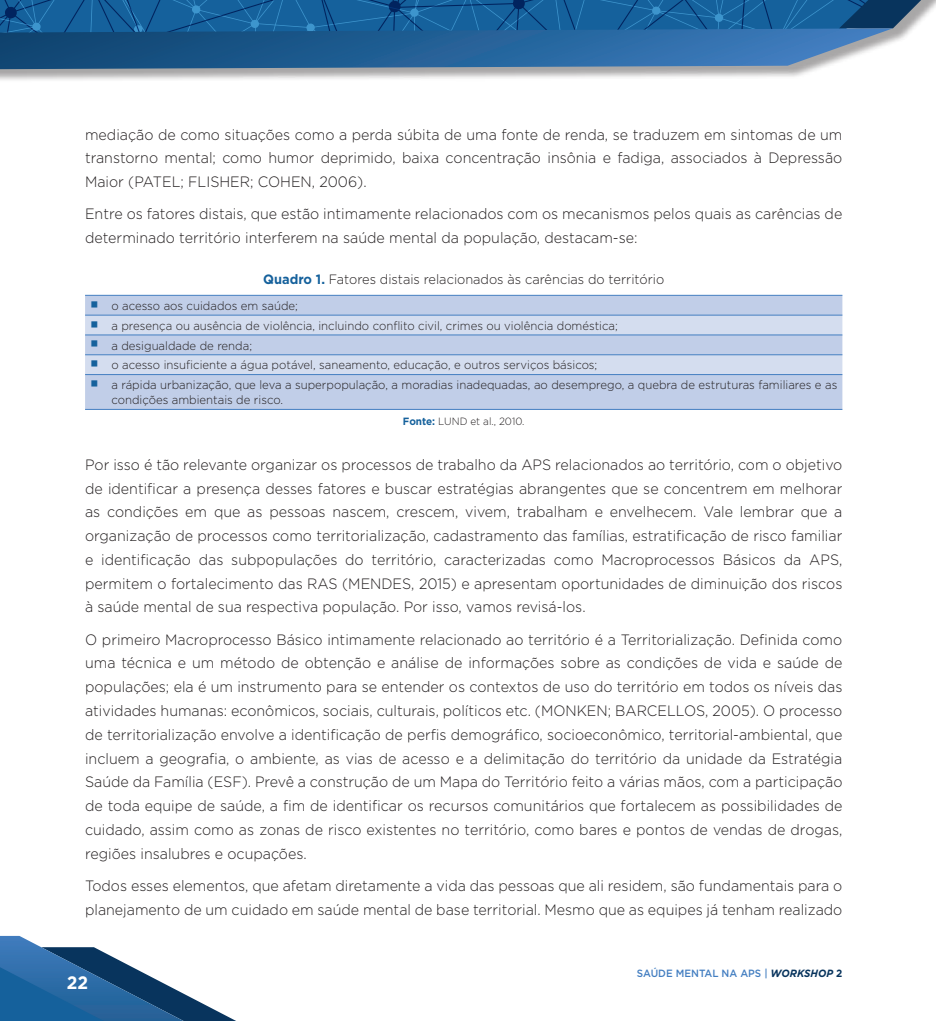
<style>
.page{position:relative;width:936px;height:1021px;background:#fff}
.page>*{position:absolute;margin:0;border:0;box-sizing:border-box;transform-origin:0 0}
.t1{font:700 18px "Gotham";color:#fff;scale:.95 1}
.Texto{font:300 15px/23.7px "Gotham";color:#231f20;text-align:justify;scale:.95 1}
.Tabela_Título{font:300 13.5px "Gotham";color:#231f20;scale:.95 1}
.t2{font:300 12px/15px "Gotham";color:#231f20;scale:.95 1}
.t3{font:500 10.5px "Gotham";color:#437ec1;scale:.95 1}
.Tabela_Legenda{font:300 10.5px "Gotham";color:#231f20;scale:.95 1}
.s1{font-weight:700;color:#15619c}
.s2{font-weight:700;font-style:italic;color:#08345d}
.s3{font-weight:700;color:#08345d}
</style>
<div class="page">
<div style="left:0;top:0;width:935px;height:84px;background:#231f20;opacity:.4"></div>
<svg style="left:0;top:0;width:935px;height:69px;background:#2e6a9d"></svg>
<svg style="left:0;top:935px;width:234px;height:85px"></svg>
<div style="left:85px;top:296px;width:757px;height:113px;background:#c1cee8"></div>
<svg style="left:85px;top:316px;width:757px;height:58px;background:#cbd6ec"></svg>
<hr style="left:85px;top:295px;width:757px;height:1px;background:#437ec1">
<hr style="left:85px;top:409px;width:757px;height:1px;background:#437ec1">
<hr style="left:85px;top:315px;width:757px;height:1px;background:#437ec1">
<hr style="left:85px;top:334px;width:757px;height:1px;background:#437ec1">
<hr style="left:85px;top:354px;width:757px;height:1px;background:#437ec1">
<hr style="left:85px;top:374px;width:757px;height:1px;background:#437ec1">
<p class="Texto" style="left:85px;top:122px;width:798px">mediação de como situações como a perda súbita de uma fonte de renda, se traduzem em sintomas de um transtorno mental; como humor deprimido, baixa concentração insônia e fadiga, associados à Depressão Maior (PATEL; FLISHER; COHEN, 2006).</p>
<p class="Texto" style="left:85px;top:202px;width:798px">Entre os fatores distais, que estão intimamente relacionados com os mecanismos pelos quais as carências de determinado território interferem na saúde mental da população, destacam-se:</p>
<p class="Tabela_Título" style="left:263px;top:271px;width:423px"><span class="s1">Quadro 1.</span> Fatores distais relacionados às carências do território</p>
<p class="t2" style="left:90px;top:298px;width:220px"><sup>◼</sup> o acesso aos cuidados em saúde;</p>
<p class="t2" style="left:90px;top:318px;width:557px"><sup>◼</sup> a presença ou ausência de violência, incluindo conflito civil, crimes ou violência doméstica;</p>
<p class="t2" style="left:90px;top:337px;width:172px"><sup>◼</sup> a desigualdade de renda;</p>
<p class="t2" style="left:90px;top:357px;width:535px"><sup>◼</sup> o acesso insuficiente a água potável, saneamento, educação, e outros serviços básicos;</p>
<p class="t2" style="left:111px;top:377px;width:765px;text-indent:-21px"><sup>◼</sup> a rápida urbanização, que leva a superpopulação, a moradias inadequadas, ao desemprego, a quebra de estruturas familiares e as condições ambientais de risco.</p>
<p class="Tabela_Legenda" style="left:403px;top:414px;width:129px"><span class="s1">Fonte:</span> LUND et al., 2010.</p>
<p class="Texto" style="left:85px;top:452px;width:798px">Por isso é tão relevante organizar os processos de trabalho da APS relacionados ao território, com o objetivo de identificar a presença desses fatores e buscar estratégias abrangentes que se concentrem em melhorar as condições em que as pessoas nascem, crescem, vivem, trabalham e envelhecem. Vale lembrar que a organização de processos como territorialização, cadastramento das famílias, estratificação de risco familiar e identificação das subpopulações do território, caracterizadas como Macroprocessos Básicos da APS, permitem o fortalecimento das RAS (MENDES, 2015) e apresentam oportunidades de diminuição dos riscos à saúde mental de sua respectiva população. Por isso, vamos revisá-los.</p>
<p class="Texto" style="left:85px;top:627px;width:798px">O primeiro Macroprocesso Básico intimamente relacionado ao território é a Territorialização. Definida como uma técnica e um método de obtenção e análise de informações sobre as condições de vida e saúde de populações; ela é um instrumento para se entender os contextos de uso do território em todos os níveis das atividades humanas: econômicos, sociais, culturais, políticos etc. (MONKEN; BARCELLOS, 2005). O processo de territorialização envolve a identificação de perfis demográfico, socioeconômico, territorial-ambiental, que incluem a geografia, o ambiente, as vias de acesso e a delimitação do território da unidade da Estratégia Saúde da Família (ESF). Prevê a construção de um Mapa do Território feito a várias mãos, com a participação de toda equipe de saúde, a fim de identificar os recursos comunitários que fortalecem as possibilidades de cuidado, assim como as zonas de risco existentes no território, como bares e pontos de vendas de drogas, regiões insalubres e ocupações.</p>
<p class="Texto" style="left:85px;top:873px;width:798px">Todos esses elementos, que afetam diretamente a vida das pessoas que ali residem, são fundamentais para o planejamento de um cuidado em saúde mental de base territorial. Mesmo que as equipes já tenham realizado</p>
<p class="t1" style="left:67px;top:970px;width:24px">22</p>
<p class="t3" style="left:636px;top:966px;width:218px">SAÚDE MENTAL NA APS | <span class="s2">WORKSHOP</span> <span class="s3">2</span></p>
</div>
